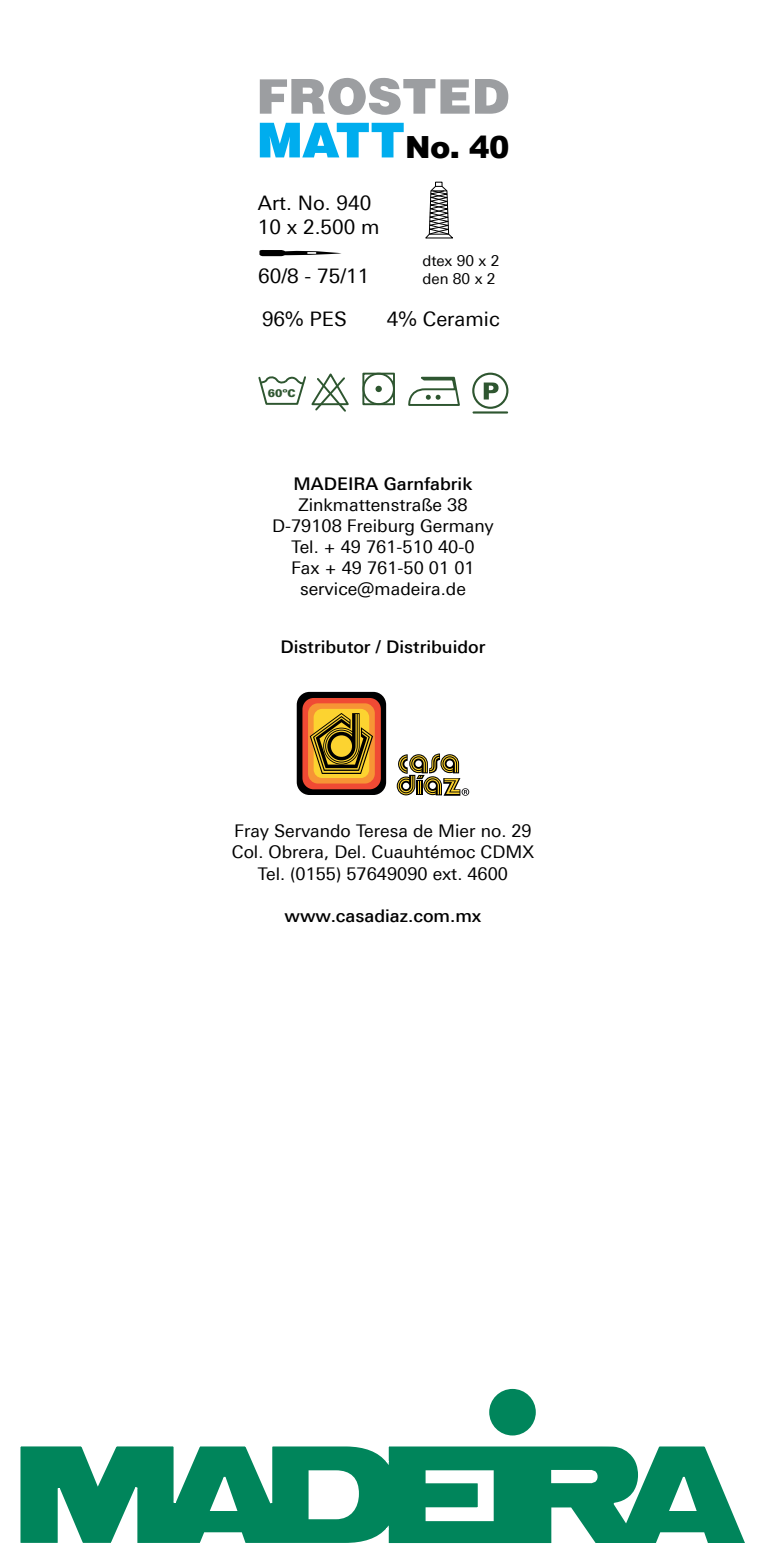
<style>
.page{position:relative;width:766px;height:1560px;background:#fff}
.page>*{position:absolute;margin:0;border:0;box-sizing:border-box;transform-origin:0 0}
.t1{font:900 30.5px "Arial";color:#000}
.t2{font:20px/24px "Univers Next Pro";color:#000}
.t3{font:17.5px/21px "Univers Next Pro";color:#000;text-align:center}
.t4{font:500 17.5px "Univers Next Pro";color:#000}
.t5{font:15px/18px "Univers Next Pro";color:#000}
.t6{font:900 10.75px "Univers Next Pro";color:#2e5630}
</style>
<div class="page">
<svg style="left:258px;top:373px;width:91px;height:39px"></svg>
<div style="left:362px;top:372px;width:33px;height:33px;border:2px solid #2e5630"></div>
<div style="left:362px;top:373px;width:33px;height:32px;border:2px solid #2e5630;border-radius:50%"></div>
<div style="left:375px;top:386px;width:7px;height:6px;background:#2e5630;border-radius:50%"></div>
<svg style="left:408px;top:376px;width:52px;height:30px"></svg>
<div style="left:472px;top:372px;width:36px;height:37px;border:2px solid #2e5630;border-radius:50%"></div>
<hr style="left:473px;top:411px;width:34px;height:2px;background:#2e5630">
<svg style="left:483px;top:382px;width:15px;height:17px"></svg>
<svg style="left:259px;top:250px;width:82px;height:6px"></svg>
<svg style="left:425px;top:182px;width:28px;height:56px"></svg>
<div style="left:296px;top:691px;width:90px;height:104px;background:#000001;border-radius:13px"></div>
<div style="left:302px;top:698px;width:79px;height:91px;background:#f04a34;border-radius:11px"></div>
<div style="left:308px;top:703px;width:67px;height:80px;background:#f79435;border-radius:10px"></div>
<svg style="left:313px;top:708px;width:56px;height:70px"></svg>
<svg style="left:310px;top:712px;width:63px;height:61px;background:#a1801f"></svg>
<svg style="left:396px;top:753px;width:73px;height:42px"></svg>
<svg style="left:20px;top:1446px;width:725px;height:98px"></svg>
<div style="left:488px;top:1387px;width:48px;height:49px;background:#00855b;border-radius:50%"></div>
<div style="left:487px;top:1386px;width:50px;height:51px;border:2px solid #fff;border-radius:50%"></div>
<svg style="left:260px;top:78px;width:209px;height:37px"></svg>
<svg style="left:475px;top:79px;width:33px;height:35px"></svg>
<svg style="left:260px;top:123px;width:143px;height:34px"></svg>
<p class="t2" style="left:258px;top:190px;width:123px">Art. No. 940<br>10 x 2.500 m</p>
<p class="t2" style="left:258px;top:264px;width:113px">60/8 - 75/11</p>
<h1 class="t1" style="left:405px;top:124px;width:106px">No. 40</h1>
<p class="t5" style="left:422px;top:251px;width:78px">dtex 90 x 2 den 80 x 2</p>
<p class="t2" style="left:262px;top:306px;width:86px">96% PES</p>
<p class="t2" style="left:387px;top:306px;width:114px">4% Ceramic</p>
<p class="t6" style="left:268px;top:386px;width:29px">60ºC</p>
<p class="t4" style="left:293px;top:473px;width:180px">MADEIRA Garnfabrik</p>
<p class="t3" style="left:272px;top:494px;width:223px">Zinkmattenstraße 38<br>D-79108 Freiburg Germany<br>Tel. + 49 761-510 40-0<br>Fax + 49 761-50 01 01 service@madeira.de</p>
<p class="t4" style="left:280px;top:636px;width:206px">Distributor / Distribuidor</p>
<p class="t3" style="left:232px;top:820px;width:304px">Fray Servando Teresa de Mier no. 29<br>Col. Obrera, Del. Cuauhtémoc CDMX<br>Tel. (0155) 57649090 ext. 4600</p>
<p class="t4" style="left:284px;top:904px;width:198px">www.casadiaz.com.mx</p>
</div>
